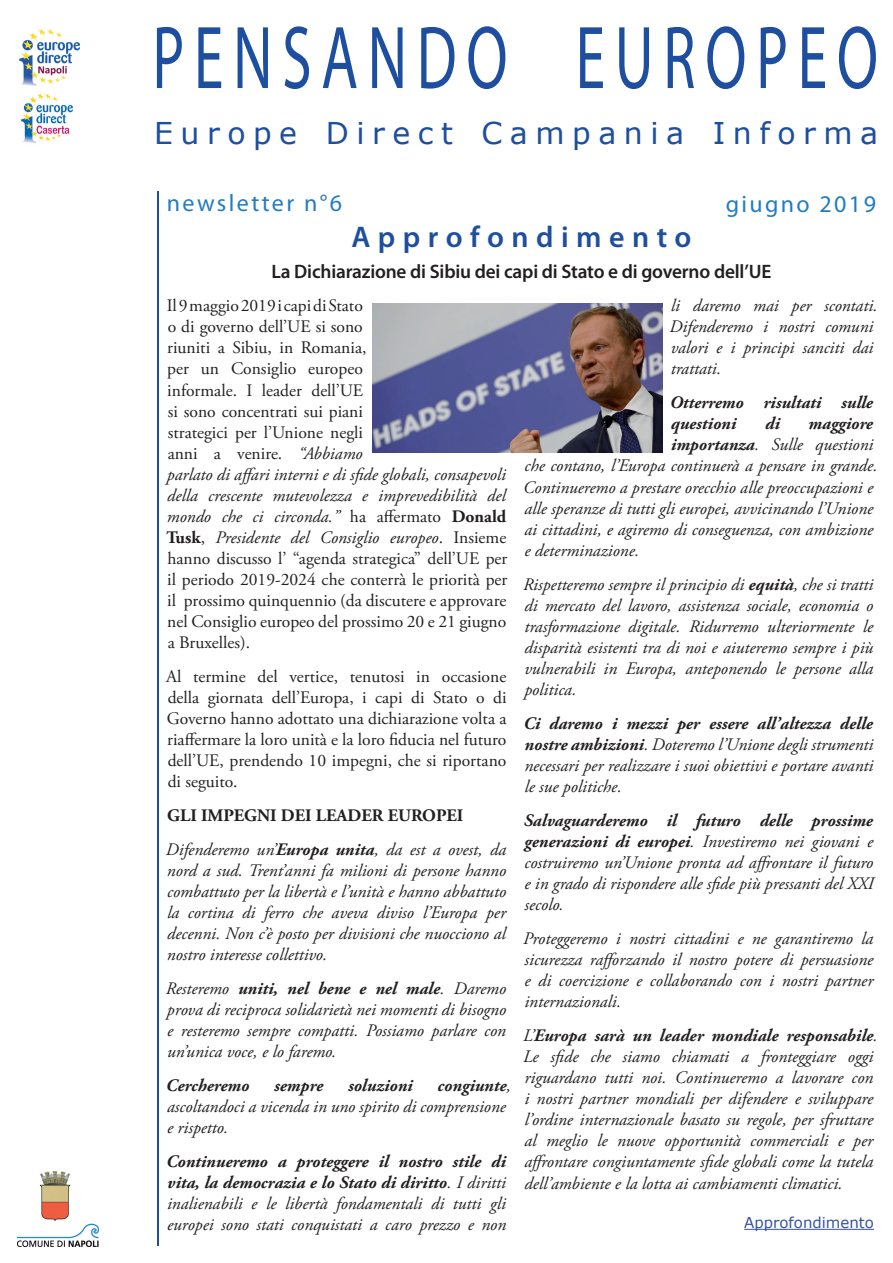
<style>
.page{position:relative;width:893px;height:1263px;background:#fff}
.page>*{position:absolute;margin:0;border:0;box-sizing:border-box;transform-origin:0 0}
.t1{font:90px "Myriad Pro";letter-spacing:.16em;color:#1d4ea0;scale:.67 1}
.t2{font:30px "Verdana";letter-spacing:.25em;color:#1d4ea0}
.t3{font:600 30px "Myriad Pro";letter-spacing:.25em;color:#1d4ea0}
.t4{font:24px "Myriad Pro";letter-spacing:.1em;color:#227cc1}
.t5{font:600 19.5px "Myriad Pro";letter-spacing:-.01em;color:#231f20}
.t6{font:italic 17.55px/21px "Adobe Garamond Pro";color:#231f20;text-align:justify}
.t7{font:17.55px/21px "Adobe Garamond Pro";color:#231f20}
.t8{font:italic 700 17.55px/21px "Adobe Garamond Pro";color:#231f20}
.t9{font:15px "Verdana";color:#3853a3}
.s1{font-style:italic}
.s2{font-weight:700}
.s3{font-weight:700;font-style:normal}
</style>
<div class="page">
<hr style="left:157px;top:191px;width:1px;height:1055px;background:#1d4ea0">
<hr style="left:744px;top:1229px;width:130px;height:1px;background:#3853a3">
<img style="left:372px;top:304px;width:290px;height:149px">
<img style="left:17px;top:1172px;width:81px;height:74px">
<img style="left:19px;top:28px;width:62px;height:58px">
<img style="left:21px;top:93px;width:52px;height:50px">
<h1 class="t1" style="left:152px;top:2px;width:1085px">PENSANDO EUROPEO</h1>
<h2 class="t2" style="left:154px;top:112px;width:725px">Europe Direct Campania Informa</h2>
<h3 class="t4" style="left:167px;top:188px;width:177px">newsletter n°6</h3>
<h3 class="t4" style="left:726px;top:190px;width:152px">giugno 2019</h3>
<h2 class="t3" style="left:351px;top:218px;width:341px">Approfondimento</h2>
<p class="t5" style="left:271px;top:259px;width:501px">La Dichiarazione di Sibiu dei capi di Stato e di governo dell’UE</p>
<p class="t7" style="left:166px;top:296px;width:342px">Il 9 maggio 2019 i capi di Stato<br>o di governo dell’UE si sono<br>riuniti a Sibiu, in Romania,<br>per un Consiglio europeo<br>informale. I leader dell’UE<br>si sono concentrati sui piani<br>strategici per l’Unione negli<br>anni a venire. <span class="s1">“Abbiamo<br>parlato di affari interni e di sfide globali, consapevoli della crescente mutevolezza e imprevedibilità del mondo che ci circonda.”</span> ha affermato <span class="s2">Donald Tusk</span>, <span class="s1">Presidente del Consiglio europeo</span>. Insieme hanno discusso l’ “agenda strategica” dell’UE per il periodo 2019-2024 che conterrà le priorità per il prossimo quinquennio (da discutere e approvare nel Consiglio europeo del prossimo 20 e 21 giugno a Bruxelles).</p>
<p class="t7" style="left:166px;top:667px;width:342px;text-align:justify">Al termine del vertice, tenutosi in occasione della giornata dell’Europa, i capi di Stato o di Governo hanno adottato una dichiarazione volta a riaffermare la loro unità e la loro fiducia nel futuro dell’UE, prendendo 10 impegni, che si riportano di seguito.</p>
<p class="t6" style="left:166px;top:799px;width:342px;line-height:33.8px"><span class="s3">GLI IMPEGNI DEI LEADER EUROPEI<br></span>Difenderemo un’<span class="s2">Europa unita</span>, da est a ovest, da</p>
<p class="t6" style="left:167px;top:860px;width:341px">nord a sud. Trent’anni fa milioni di persone hanno combattuto per la libertà e l’unità e hanno abbattuto la cortina di ferro che aveva diviso l’Europa per decenni. Non c’è posto per divisioni che nuocciono al nostro interesse collettivo.</p>
<p class="t6" style="left:166px;top:978px;width:342px">Resteremo <span class="s2">uniti, nel bene e nel male</span>. Daremo prova di reciproca solidarietà nei momenti di bisogno e resteremo sempre compatti. Possiamo parlare con un’unica voce, e lo faremo.</p>
<p class="t8" style="left:166px;top:1075px;width:85px">Cercheremo</p>
<p class="t8" style="left:274px;top:1075px;width:50px">sempre</p>
<p class="t8" style="left:348px;top:1075px;width:66px">soluzioni</p>
<p class="t6" style="left:167px;top:1075px;width:345px;text-align:left;text-indent:271px"><span class="s2">congiunte</span>, ascoltandoci a vicenda in uno spirito di comprensione e rispetto.</p>
<p class="t6" style="left:166px;top:1151px;width:342px"><span class="s2">Continueremo a proteggere il nostro stile di vita, la democrazia e lo Stato di diritto</span>. I diritti inalienabili e le libertà fondamentali di tutti gli europei sono stati conquistati a caro prezzo e non</p>
<p class="t6" style="left:670px;top:296px;width:210px;text-align:left">li daremo mai per scontati.<br>Difenderemo i nostri comuni valori e i principi sanciti dai trattati.</p>
<p class="t8" style="left:670px;top:393px;width:205px">Otterremo risultati sulle questioni</p>
<p class="t8" style="left:765px;top:414px;width:16px">di</p>
<p class="t8" style="left:809px;top:414px;width:66px">maggiore</p>
<p class="t6" style="left:671px;top:435px;width:204px"><span class="s2">importanza</span>. Sulle questioni</p>
<p class="t6" style="left:524px;top:456px;width:355px">che contano, l’Europa continuerà a pensare in grande.</p>
<p class="t6" style="left:523px;top:477px;width:351px">Continueremo a prestare orecchio alle preoccupazioni e</p>
<p class="t6" style="left:524px;top:498px;width:350px">alle speranze di tutti gli europei, avvicinando l’Unione</p>
<p class="t6" style="left:524px;top:519px;width:350px">ai cittadini, e agiremo di conseguenza, con ambizione</p>
<p class="t6" style="left:524px;top:540px;width:116px">e determinazione.</p>
<p class="t6" style="left:523px;top:574px;width:352px">Rispetteremo sempre il principio di <span class="s2">equità</span>, che si tratti di mercato del lavoro, assistenza sociale, economia o trasformazione digitale. Ridurremo ulteriormente le disparità esistenti tra di noi e aiuteremo sempre i più vulnerabili in Europa, anteponendo le persone alla politica.</p>
<p class="t6" style="left:523px;top:713px;width:351px"><span class="s2">Ci daremo i mezzi per essere all’altezza delle nostre ambizioni</span>. Doteremo l’Unione degli strumenti necessari per realizzare i suoi obiettivi e portare avanti le sue politiche.</p>
<p class="t6" style="left:524px;top:810px;width:351px"><span class="s2">Salvaguarderemo il futuro delle prossime generazioni di europei</span>. Investiremo nei giovani e costruiremo un’Unione pronta ad affrontare il futuro e in grado di rispondere alle sfide più pressanti del XXI secolo.</p>
<p class="t6" style="left:523px;top:928px;width:352px">Proteggeremo i nostri cittadini e ne garantiremo la sicurezza rafforzando il nostro potere di persuasione e di coercizione e collaborando con i nostri partner internazionali.</p>
<p class="t6" style="left:523px;top:1025px;width:356px;text-align:left">L’<span class="s2">Europa sarà un leader mondiale responsabile</span>.<br>Le sfide che siamo chiamati a fronteggiare oggi riguardano tutti noi. Continueremo a lavorare con i nostri partner mondiali per difendere e sviluppare l’ordine internazionale basato su regole, per sfruttare al meglio le nuove opportunità commerciali e per affrontare congiuntamente sfide globali come la tutela dell’ambiente e la lotta ai cambiamenti climatici.</p>
<p class="t9" style="left:744px;top:1212px;width:131px">Approfondimento</p>
</div>
